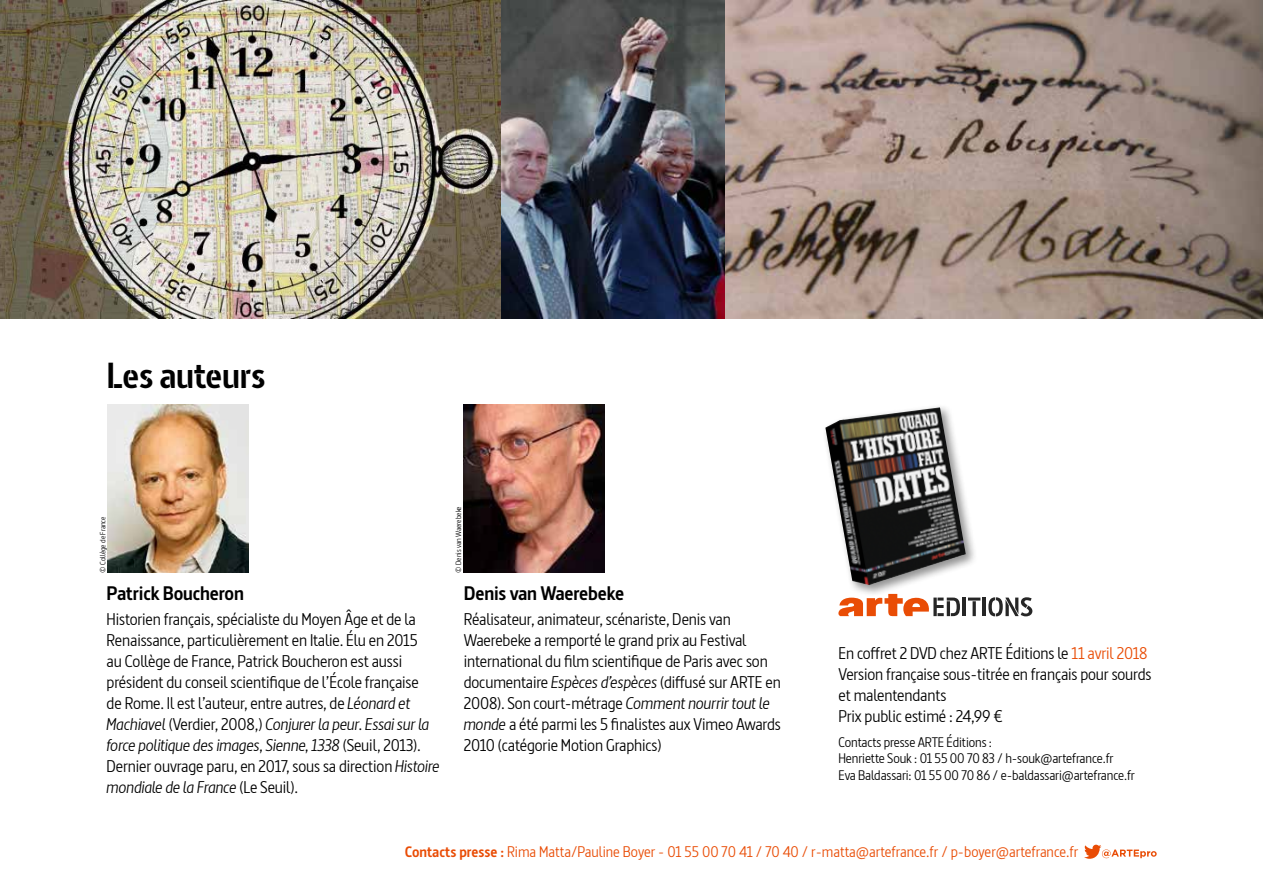
<style>
.page{position:relative;width:1263px;height:893px;background:#fff}
.page>*{position:absolute;margin:0;border:0;box-sizing:border-box;transform-origin:0 0}
.t1{font:700 36px "Barna Stencil";letter-spacing:-.01em;color:#000}
.t2{font:700 19.5px "Barna";letter-spacing:-.01em;color:#000}
.t3{font:16.5px/21px "Barna";letter-spacing:-.01em;color:#000}
.t4{font:15px "Barna";color:#e94c05}
.t5{font:13.5px/16.5px "Barna";letter-spacing:-.01em;color:#000}
.t6{font:7.5px "Barna";letter-spacing:-.01em;color:#000}
.s1{font-style:italic}
.s2{color:#e94c05}
.s3{font-weight:700}
</style>
<div class="page">
<img style="left:0;top:0;width:502px;height:319px">
<img style="left:502px;top:0;width:761px;height:319px">
<svg style="left:1084px;top:845px;width:73px;height:14px"></svg>
<svg style="left:838px;top:597px;width:122px;height:19px"></svg>
<hr style="left:963px;top:598px;width:3px;height:18px;background:#262626">
<svg style="left:968px;top:598px;width:12px;height:3px"></svg>
<svg style="left:972px;top:601px;width:4px;height:15px"></svg>
<hr style="left:982px;top:598px;width:4px;height:18px;background:#262626">
<svg style="left:988px;top:597px;width:44px;height:19px"></svg>
<div style="left:822px;top:404px;width:156px;height:193px;background:#000;opacity:.43"></div>
<img style="left:825px;top:407px;width:141px;height:178px">
<img style="left:463px;top:405px;width:141px;height:168px">
<img style="left:108px;top:405px;width:141px;height:168px">
<h1 class="t1" style="left:107px;top:353px;width:160px">Les auteurs</h1>
<p class="t6" style="left:98px;top:573px;width:58px;rotate:-90deg">© Collège de France</p>
<p class="t6" style="left:454px;top:573px;width:68px;rotate:-90deg">© Denis van Waerebeke</p>
<p class="t2" style="left:107px;top:581px;width:139px">Patrick Boucheron</p>
<p class="t3" style="left:107px;top:609px;width:335px">Historien français, spécialiste du Moyen Âge et de la Renaissance, particulièrement en Italie. Élu en 2015<br>au Collège de France, Patrick Boucheron est aussi président du conseil scientifique de l’École française<br>de Rome. Il est l’auteur, entre autres, de <span class="s1">Léonard et Machiavel</span> (Verdier, 2008,) <span class="s1">Conjurer la peur. Essai sur la force politique des images, Sienne, 1338</span> (Seuil, 2013).<br>Dernier ouvrage paru, en 2017, sous sa direction <span class="s1">Histoire mondiale de la France</span> (Le Seuil).</p>
<p class="t2" style="left:464px;top:581px;width:162px">Denis van Waerebeke</p>
<p class="t3" style="left:464px;top:609px;width:319px">Réalisateur, animateur, scénariste, Denis van Waerebeke a remporté le grand prix au Festival international du film scientifique de Paris avec son documentaire <span class="s1">Espèces d’espèces</span> (diffusé sur ARTE en 2008). Son court-métrage <span class="s1">Comment nourrir tout le monde</span> a été parmi les 5 finalistes aux Vimeo Awards 2010 (catégorie Motion Graphics)</p>
<p class="t3" style="left:838px;top:642px;width:315px">En coffret 2 DVD chez ARTE Éditions le <span class="s2">11 avril 2018<br></span>Version française sous-titrée en français pour sourds et malentendants<br>Prix public estimé : 24,99 €</p>
<p class="t5" style="left:838px;top:734px;width:298px">Contacts presse ARTE Éditions :<br>Henriette Souk : 01 55 00 70 83 / h-souk@artefrance.fr<br>Eva Baldassari: 01 55 00 70 86 / e-baldassari@artefrance.fr</p>
<p class="t4" style="left:405px;top:843px;width:675px"><span class="s3">Contacts presse :</span> Rima Matta/Pauline Boyer - 01 55 00 70 41 / 70 40 / r-matta@artefrance.fr / p-boyer@artefrance.fr</p>
</div>
